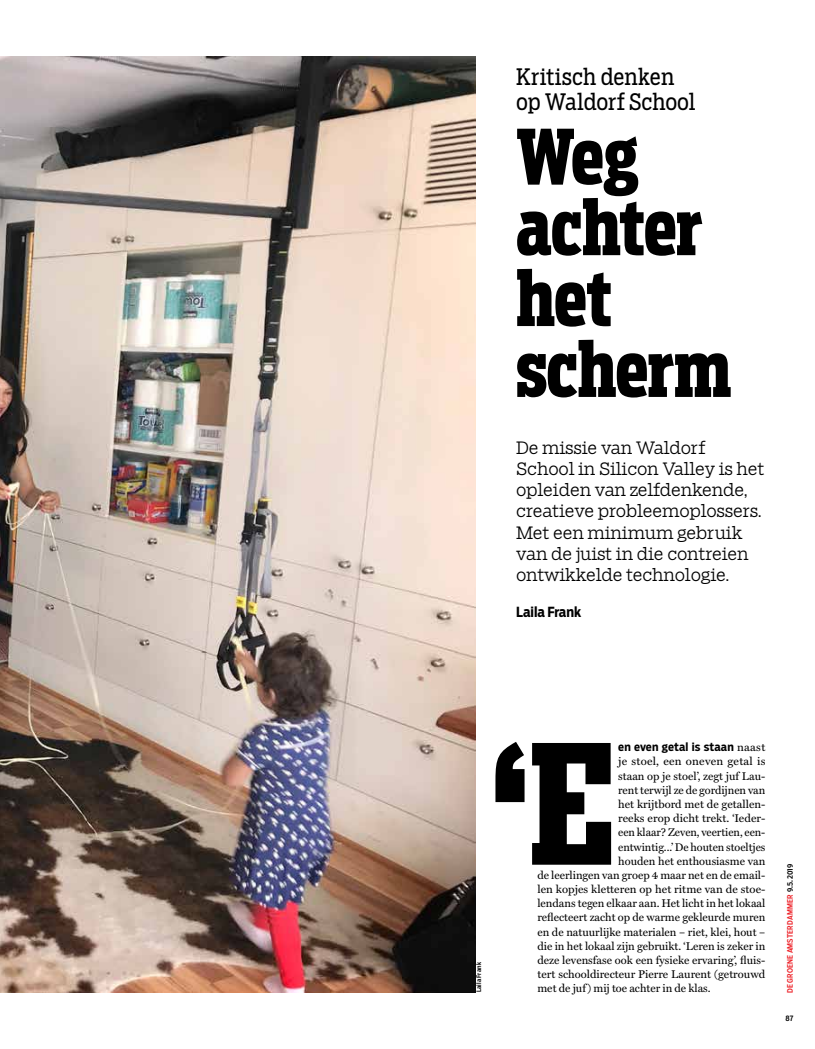
<style>
.page{position:relative;width:815px;height:1049px;background:#fff}
.page>*{position:absolute;margin:0;border:0;box-sizing:border-box;transform-origin:0 0}
.t1{font:700 expanded 164.25px "Boomer Serif Extra Cond";color:#000}
.t2{font:700 expanded 75px/70.9px "Boomer Serif Extra Cond";letter-spacing:-.01em;color:#000}
.t3{font:22.5px/24.8px "Boomer Serif Cond";letter-spacing:-.005em;color:#000}
.t4{font:300 16.88px/21.2px "Boomer Serif";letter-spacing:-.01em;color:#000}
.t5{font:700 13.88px "Salvo Sans Cond";color:#000}
.t6{font:11.25px "Miller Text";color:#000}
.t7{font:700 11.25px "Salvo Sans Cond";letter-spacing:.01em;color:#000}
.t8{font:500 7.5px "Salvo Sans Cond";letter-spacing:.02em;color:#ed1d24}
.t9{font:500 7.5px "Salvo Sans Cond";color:#000}
.t10{font:500 6.25px "Salvo Sans Cond";letter-spacing:.025em;color:#000}
.s1{font-family:"Miller Text";font-weight:400}
.s2{color:#000}
</style>
<div class="page">
<img style="left:0;top:57px;width:475px;height:935px">
<h3 class="t3" style="left:516px;top:64px;width:181px">Kritisch denken op Waldorf School</h3>
<h2 class="t2" style="left:516px;top:121px;width:217px">Weg achter het scherm</h2>
<h3 class="t4" style="left:516px;top:437px;width:250px">De missie van Waldorf<br>School in Silicon Valley is het opleiden van zelfdenkende, creatieve probleemoplossers.<br>Met een minimum gebruik van de juist in die contreien ontwikkelde technologie.</h3>
<p class="t5" style="left:516px;top:602px;width:67px">Laila Frank</p>
<p class="t10" style="left:475px;top:992px;width:31px;rotate:-90deg">Laila Frank</p>
<h1 class="t1" style="left:490px;top:707px;width:126px">‘E</h1>
<p class="t7" style="left:618px;top:739px;width:149px">en even getal is staan <span class="s1">naast</span></p>
<p class="t6" style="left:618px;top:753px;width:149px">je stoel, een oneven getal is</p>
<p class="t6" style="left:618px;top:767px;width:149px">staan op je stoel’, zegt juf Lau-</p>
<p class="t6" style="left:618px;top:781px;width:149px">rent terwijl ze de gordijnen van</p>
<p class="t6" style="left:618px;top:795px;width:149px">het krijtbord met de getallen-</p>
<p class="t6" style="left:618px;top:809px;width:149px">reeks erop dicht trekt. ‘Ieder-</p>
<p class="t6" style="left:618px;top:823px;width:149px">een klaar? Zeven, veertien, een-</p>
<p class="t6" style="left:618px;top:838px;width:149px">entwintig...’ De houten stoeltjes</p>
<p class="t6" style="left:618px;top:852px;width:149px">houden het enthousiasme van</p>
<p class="t6" style="left:537px;top:866px;width:229px">de leerlingen van groep 4 maar net en de email-</p>
<p class="t6" style="left:537px;top:880px;width:229px">len kopjes kletteren op het ritme van de stoe-</p>
<p class="t6" style="left:537px;top:894px;width:229px">lendans tegen elkaar aan. Het licht in het lokaal</p>
<p class="t6" style="left:537px;top:909px;width:229px">reflecteert zacht op de warme gekleurde muren</p>
<p class="t6" style="left:537px;top:923px;width:229px">en de natuurlijke materialen – riet, klei, hout –</p>
<p class="t6" style="left:537px;top:937px;width:229px">die in het lokaal zijn gebruikt. ‘Leren is zeker in</p>
<p class="t6" style="left:537px;top:951px;width:229px">deze levensfase ook een fysieke ervaring’, fluis-</p>
<p class="t6" style="left:537px;top:965px;width:229px">tert schooldirecteur Pierre Laurent (getrouwd</p>
<p class="t6" style="left:537px;top:979px;width:175px">met de juf) mij toe achter in de klas.</p>
<p class="t8" style="left:785px;top:993px;width:130px;rotate:-90deg">DE GROENE AMSTERDAMMER <span class="s2">9.5.2019</span></p>
<p class="t9" style="left:786px;top:1013px;width:9px">87</p>
</div>
